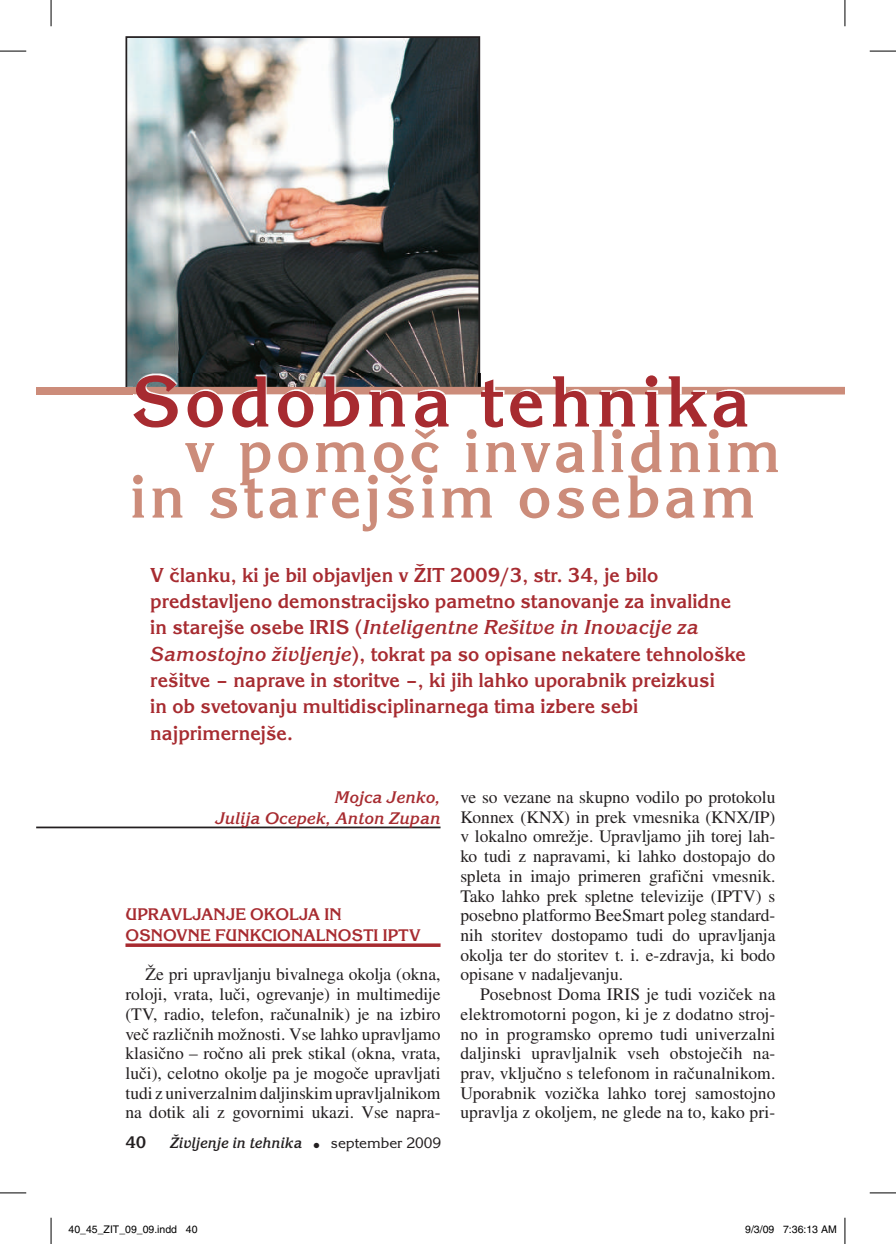
<style>
.page{position:relative;width:896px;height:1244px;background:#fff}
.page>*{position:absolute;margin:0;border:0;box-sizing:border-box;transform-origin:0 0}
.t1{font:700 75.25px "Korinna Itc TCE";letter-spacing:.06em;color:#a72b30}
.t2{font:700 63px/45.5px "Korinna Itc TCE";letter-spacing:.06em;color:#cc8c7a}
.t3{font:700 21px/26.2px "Korinna Itc TCE";color:#a72b30}
.t4{font:17.5px/19.8px "Nimbus Rom No 9 LCE";color:#231f20;text-align:justify}
.t5{font:700 17.5px/21px "Korinna Itc TCE";color:#a72b30}
.t6{font:italic 700 17.5px/21px "Korinna Itc TCE";color:#a72b30;text-align:right}
.t7{font:700 17.5px "Korinna Itc TCE";color:#231f20}
.t8{font:italic 700 15.75px "Korinna Itc TCE";color:#231f20;scale:.95 1}
.t9{font:10.5px "Helvetica";color:#000}
.s1{font-style:italic}
.s2{font-weight:400;font-style:normal;font-size:19.25px}
.s3{font-weight:400;font-style:normal}
</style>
<div class="page">
<hr style="left:125px;top:943px;width:315px;height:3px;background:#a72b30">
<hr style="left:36px;top:826px;width:404px;height:2px;background:#231f20">
<img style="left:125px;top:36px;width:355px;height:351px">
<div style="left:36px;top:387px;width:809px;height:7px;background:#cc8c7a"></div>
<img style="left:314px;top:373px;width:531px;height:22px">
<img style="left:134px;top:373px;width:344px;height:14px">
<svg style="left:478px;top:373px;width:2px;height:14px"></svg>
<img style="left:136px;top:387px;width:709px;height:7px">
<svg style="left:0;top:51px;width:26px;height:1px"></svg>
<svg style="left:870px;top:51px;width:26px;height:1px"></svg>
<svg style="left:0;top:1192px;width:26px;height:1px"></svg>
<svg style="left:870px;top:1192px;width:26px;height:1px"></svg>
<svg style="left:51px;top:0;width:1px;height:26px"></svg>
<svg style="left:51px;top:1217px;width:1px;height:26px"></svg>
<svg style="left:844px;top:0;width:1px;height:26px"></svg>
<svg style="left:844px;top:1217px;width:1px;height:26px"></svg>
<div style="left:192px;top:1225px;width:6px;height:8px;border:1px solid #fff;border-radius:50%"></div>
<h1 class="t1" style="left:130px;top:359px;width:621px">Sodobna tehnika</h1>
<h2 class="t2" style="left:130px;top:429px;width:651px;text-indent:55px">v pomoč invalidnim in starejšim osebam</h2>
<p class="t3" style="left:150px;top:562px;width:597px">V članku, ki je bil objavljen v ŽIT 2009/3, str. 34, je bilo predstavljeno demonstracijsko pametno stanovanje za invalidne in starejše osebe IRIS (<span class="s1">Inteligentne Rešitve in Inovacije za Samostojno življenje</span>), tokrat pa so opisane nekatere tehnološke rešitve – naprave in storitve –, ki jih lahko uporabnik preizkusi<br>in ob svetovanju multidisciplinarnega tima izbere sebi najprimernejše.</p>
<p class="t6" style="left:215px;top:786px;width:227px">Mojca Jenko,<br>Julija Ocepek, Anton Zupan</p>
<p class="t5" style="left:125px;top:903px;width:297px">UPRAVLJANJE OKOLJA IN<br>OSNOVNE FUNKCIONALNOSTI IPTV</p>
<p class="t4" style="left:125px;top:964px;width:317px;text-indent:20px">Že pri upravljanju bivalnega okolja (okna, roloji, vrata, luči, ogrevanje) in multimedije (TV, radio, telefon, računalnik) je na izbiro več različnih možnosti. Vse lahko upravljamo klasično – ročno ali prek stikal (okna, vrata, luči), celotno okolje pa je mogoče upravljati tudi z univerzalnim daljinskim upravljalnikom na dotik ali z govornimi ukazi. Vse napra-</p>
<p class="t7" style="left:125px;top:1132px;width:22px">40</p>
<p class="t8" style="left:170px;top:1133px;width:287px">Življenje in tehnika <span class="s2">•</span> <span class="s3">september 2009</span></p>
<p class="t4" style="left:460px;top:787px;width:317px">ve so vezane na skupno vodilo po protokolu Konnex (KNX) in prek vmesnika (KNX/IP) v lokalno omrežje. Upravljamo jih torej lah&shy;ko tudi z napravami, ki lahko dostopajo do spleta in imajo primeren grafični vmesnik.<br>Tako lahko prek spletne televizije (IPTV) s posebno platformo BeeSmart poleg standard&shy;nih storitev dostopamo tudi do upravljanja okolja ter do storitev t. i. e-zdravja, ki bodo opisane v nadaljevanju.</p>
<p class="t4" style="left:460px;top:984px;width:317px;text-indent:20px">Posebnost Doma IRIS je tudi voziček na elektromotorni pogon, ki je z dodatno stroj&shy;no in programsko opremo tudi univerzalni daljinski upravljalnik vseh obstoječih na&shy;prav, vključno s telefonom in računalnikom.<br>Uporabnik vozička lahko torej samostojno upravlja z okoljem, ne glede na to, kako pri-</p>
<p class="t9" style="left:69px;top:1223px;width:131px">40_45_ZIT_09_09.indd 40</p>
<p class="t9" style="left:745px;top:1223px;width:93px">9/3/09 7:36:13 AM</p>
</div>
